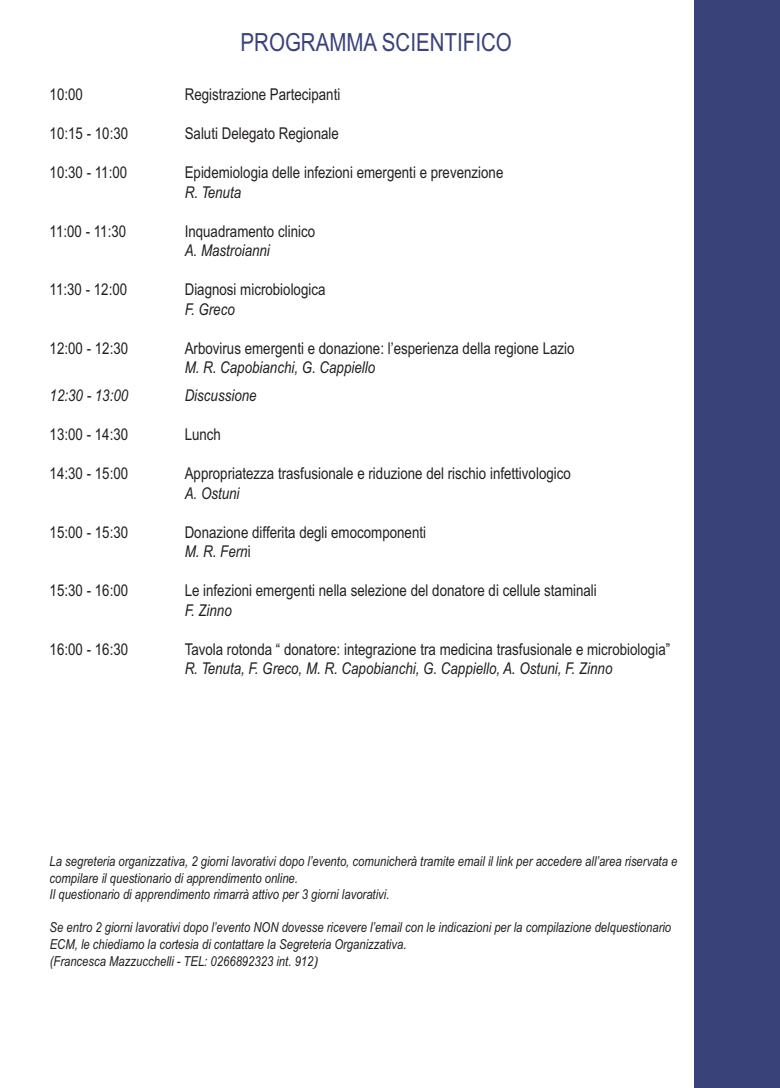
<style>
.page{position:relative;width:780px;height:1088px;background:#fff}
.page>*{position:absolute;margin:0;border:0;box-sizing:border-box;transform-origin:0 0}
.t1{font:25px "Arial Narrow";color:#3a427a}
.t2{font:16.25px/19.5px "Arial Narrow";color:#231f20}
.t3{font:italic 16.25px "Arial Narrow";color:#231f20}
.t4{font:italic 13.75px/16.5px "Arial Narrow";color:#231f20}
.s1{font-style:italic}
.s2{font-family:"Cambria"}
</style>
<div class="page">
<div style="left:694px;top:0;width:86px;height:1088px;background:#3a427a"></div>
<h1 class="t1" style="left:240px;top:28px;width:273px">PROGRAMMA SCIENTIFICO</h1>
<p class="t2" style="left:50px;top:85px;width:35px">10:00</p>
<p class="t2" style="left:185px;top:85px;width:157px">Registrazione Partecipanti</p>
<p class="t2" style="left:50px;top:124px;width:80px">10:15 - 10:30</p>
<p class="t2" style="left:185px;top:124px;width:156px">Saluti Delegato Regionale</p>
<p class="t2" style="left:50px;top:163px;width:79px">10:30 - 11:00</p>
<p class="t2" style="left:185px;top:163px;width:320px">Epidemiologia delle infezioni emergenti e prevenzione</p>
<p class="t3" style="left:185px;top:182px;width:58px">R. Tenuta</p>
<p class="t2" style="left:50px;top:221px;width:78px">11:00 - 11:30</p>
<p class="t2" style="left:185px;top:221px;width:132px">Inquadramento clinico</p>
<p class="t3" style="left:185px;top:241px;width:87px">A. Mastroianni</p>
<p class="t2" style="left:50px;top:280px;width:79px">11:30 - 12:00</p>
<p class="t2" style="left:185px;top:280px;width:142px">Diagnosi microbiologica</p>
<p class="t3" style="left:185px;top:299px;width:52px">F. Greco</p>
<p class="t2" style="left:50px;top:338px;width:80px">12:00 - 12:30</p>
<p class="t2" style="left:185px;top:338px;width:391px">Arbovirus emergenti e donazione: l’esperienza della regione Lazio</p>
<p class="t3" style="left:185px;top:358px;width:192px">M. R. Capobianchi, G. Cappiello</p>
<p class="t3" style="left:50px;top:386px;width:80px">12:30 - 13:00</p>
<p class="t3" style="left:185px;top:386px;width:73px">Discussione</p>
<p class="t2" style="left:50px;top:425px;width:80px">13:00 - 14:30</p>
<p class="t2" style="left:185px;top:425px;width:38px">Lunch</p>
<p class="t2" style="left:50px;top:464px;width:80px">14:30 - 15:00</p>
<p class="t2" style="left:185px;top:464px;width:387px">Appropriatezza trasfusionale e riduzione del rischio infettivologico</p>
<p class="t3" style="left:185px;top:484px;width:56px">A. Ostuni</p>
<p class="t2" style="left:50px;top:522px;width:80px">15:00 - 15:30</p>
<p class="t2" style="left:185px;top:522px;width:243px">Donazione differita degli emocomponenti<br><span class="s1">M. R. Fern</span>i</p>
<p class="t2" style="left:50px;top:581px;width:80px">15:30 - 16:00</p>
<p class="t2" style="left:185px;top:581px;width:413px">Le infezioni emergenti nella selezione del donatore di cellule staminali</p>
<p class="t3" style="left:185px;top:601px;width:49px">F. Zinno</p>
<p class="t2" style="left:50px;top:639px;width:80px">16:00 - 16:30</p>
<p class="t2" style="left:185px;top:639px;width:487px">Tavola rotonda “ donatore: integrazione tra medicina trasfusionale e microbiologia”</p>
<p class="t3" style="left:185px;top:659px;width:429px">R. Tenuta, F. Greco, M. R. Capobianchi, G. Cappiello, A. Ostuni, F. Zinno</p>
<p class="t4" style="left:50px;top:853px;width:629px">La segreteria organizzativa, 2 giorni lavorativi dopo l’evento, comunicherà tramite email il link per accedere all’area riservata e compilare il questionario di apprendimento online.<br>Il questionario di apprendimento rimarrà attivo per 3 giorni lavorativi.</p>
<p class="t4" style="left:50px;top:919px;width:623px;line-height:16.9px">Se entro 2 giorni lavorativi dopo l’evento NON dovesse ricevere l’email con le indicazioni per la compilazione delquestionario<br>ECM, le chiediamo la cortesia di contattare la Segreteria Organizzativa.<br>(Francesca Mazzucchelli - TEL: 0266892323 int. 912<span class="s2">)</span></p>
</div>
